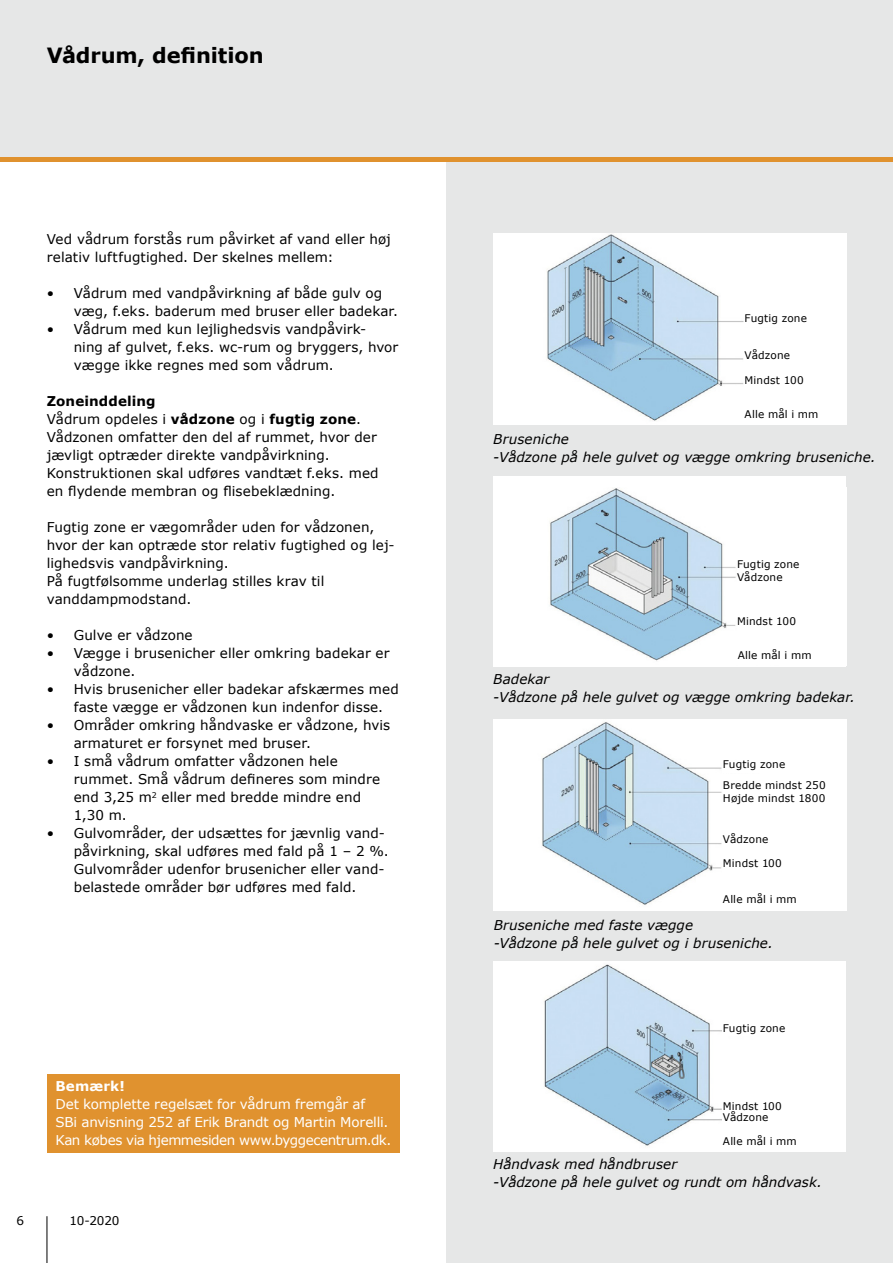
<style>
.page{position:relative;width:893px;height:1263px;background:#fff}
.page>*{position:absolute;margin:0;border:0;box-sizing:border-box;transform-origin:0 0}
.Overskrift{font:700 21px "Verdana";letter-spacing:-.005em;color:#000}
.Brødtekst{font:13.5px/18px "Verdana";letter-spacing:.005em;color:#000}
.Billedtekst{font:italic 13.5px/18px "Verdana";letter-spacing:.005em;color:#000}
.Tekstbox_-_hvid{font:13.5px "Verdana";letter-spacing:-.02em;color:#fff}
.Brødtekst-2{font:700 13.5px "Verdana";letter-spacing:.01em;color:#000}
.Tekstbox_-_hvid-2{font:700 13.5px "Verdana";letter-spacing:.015em;color:#fff}
.t1{font:12px "Verdana";letter-spacing:-.01em;color:#000}
.Billedtekst-2{font:10.5px "Verdana";letter-spacing:.015em;color:#000}
.s1{font-weight:700}
</style>
<div class="page">
<div style="left:0;top:0;width:893px;height:161px;background:#e6e7e7"></div>
<div style="left:446px;top:159px;width:447px;height:1104px;background:#e6e7e7"></div>
<hr style="left:47px;top:1216px;width:1px;height:47px;background:#000">
<div style="left:493px;top:476px;width:353px;height:190px;background:#fff"></div>
<img style="left:550px;top:488px;width:186px;height:173px">
<img style="left:493px;top:720px;width:353px;height:190px">
<img style="left:493px;top:961px;width:349px;height:190px">
<img style="left:493px;top:234px;width:353px;height:191px">
<div style="left:47px;top:1074px;width:352px;height:78px;background:#e0922f"></div>
<div style="left:745px;top:314px;width:92px;height:13px;background:#fff"></div>
<div style="left:723px;top:760px;width:92px;height:13px;background:#fff"></div>
<div style="left:723px;top:1023px;width:92px;height:13px;background:#fff"></div>
<div style="left:723px;top:781px;width:118px;height:32px;background:#fff"></div>
<div style="left:745px;top:351px;width:92px;height:20px;background:#fff"></div>
<div style="left:723px;top:835px;width:92px;height:20px;background:#fff"></div>
<div style="left:723px;top:859px;width:92px;height:20px;background:#fff"></div>
<div style="left:723px;top:1101px;width:92px;height:20px;background:#fff"></div>
<div style="left:745px;top:375px;width:92px;height:20px;background:#fff"></div>
<div style="left:721px;top:402px;width:116px;height:23px;background:#fff"></div>
<div style="left:714px;top:642px;width:116px;height:23px;background:#fff"></div>
<div style="left:714px;top:887px;width:116px;height:22px;background:#fff"></div>
<div style="left:714px;top:1128px;width:116px;height:22px;background:#fff"></div>
<div style="left:723px;top:1137px;width:92px;height:14px;background:#fff"></div>
<div style="left:723px;top:1113px;width:92px;height:20px;background:#fff"></div>
<div style="left:0;top:157px;width:893px;height:5px;background:#e0922f"></div>
<p class="Overskrift" style="left:47px;top:40px;width:219px">Vådrum, definition</p>
<p class="Brødtekst" style="left:47px;top:230px;width:346px">Ved vådrum forstås rum påvirket af vand eller høj relativ luftfugtighed. Der skelnes mellem:</p>
<p class="Brødtekst" style="left:74px;top:284px;width:326px;text-indent:-27px">• Vådrum med vandpåvirkning af både gulv og væg, f.eks. baderum med bruser eller badekar.</p>
<p class="Brødtekst" style="left:74px;top:320px;width:326px;text-indent:-27px">• Vådrum med kun lejlighedsvis vandpåvirk&shy;ning af gulvet, f.eks. wc-rum og bryggers, hvor vægge ikke regnes med som vådrum.</p>
<p class="Brødtekst-2" style="left:47px;top:392px;width:110px">Zoneinddeling</p>
<p class="Brødtekst" style="left:47px;top:410px;width:316px">Vådrum opdeles i <span class="s1">vådzone</span> og i <span class="s1">fugtig zone</span>.</p>
<p class="Brødtekst" style="left:47px;top:428px;width:332px">Vådzonen omfatter den del af rummet, hvor der jævligt optræder direkte vandpåvirkning.</p>
<p class="Brødtekst" style="left:47px;top:464px;width:333px">Konstruktionen skal udføres vandtæt f.eks. med en flydende membran og flisebeklædning.</p>
<p class="Brødtekst" style="left:47px;top:518px;width:349px">Fugtig zone er vægområder uden for vådzonen, hvor der kan optræde stor relativ fugtighed og lej&shy;lighedsvis vandpåvirkning.</p>
<p class="Brødtekst" style="left:47px;top:572px;width:279px">På fugtfølsomme underlag stilles krav til vanddampmodstand.</p>
<p class="Brødtekst" style="left:47px;top:626px;width:147px">• Gulve er vådzone</p>
<p class="Brødtekst" style="left:74px;top:644px;width:317px;text-indent:-27px">• Vægge i brusenicher eller omkring badekar er vådzone.</p>
<p class="Brødtekst" style="left:74px;top:680px;width:326px;text-indent:-27px">• Hvis brusenicher eller badekar afskærmes med faste vægge er vådzonen kun indenfor disse.</p>
<p class="Brødtekst" style="left:74px;top:716px;width:318px;text-indent:-27px">• Områder omkring håndvaske er vådzone, hvis armaturet er forsynet med bruser.</p>
<p class="Brødtekst" style="left:74px;top:752px;width:308px;text-indent:-27px">• I små vådrum omfatter vådzonen hele rummet. Små vådrum defineres som mindre end 3,25 m<sup>2</sup> eller med bredde mindre end<br>1,30 m.</p>
<p class="Brødtekst" style="left:74px;top:824px;width:316px;text-indent:-27px">• Gulvområder, der udsættes for jævnlig vand&shy;påvirkning, skal udføres med fald på 1 – 2 %.<br>Gulvområder udenfor brusenicher eller vand&shy;belastede områder bør udføres med fald.</p>
<p class="Tekstbox_-_hvid-2" style="left:55px;top:1077px;width:71px">Bemærk!</p>
<p class="Tekstbox_-_hvid" style="left:55px;top:1095px;width:311px">Det komplette regelsæt for vådrum fremgår af</p>
<p class="Tekstbox_-_hvid" style="left:55px;top:1113px;width:334px">SBi anvisning 252 af Erik Brandt og Martin Morelli.</p>
<p class="Tekstbox_-_hvid" style="left:55px;top:1131px;width:337px">Kan købes via hjemmesiden www.byggecentrum.dk.</p>
<p class="t1" style="left:16px;top:1213px;width:9px">6</p>
<p class="t1" style="left:69px;top:1213px;width:52px">10-2020</p>
<p class="Billedtekst-2" style="left:745px;top:311px;width:64px">Fugtig zone</p>
<p class="Billedtekst-2" style="left:745px;top:348px;width:47px">Vådzone</p>
<p class="Billedtekst-2" style="left:745px;top:372px;width:61px">Mindst 100</p>
<p class="Billedtekst-2" style="left:745px;top:407px;width:75px">Alle mål i mm</p>
<p class="Billedtekst" style="left:493px;top:430px;width:384px">Bruseniche<br>-Vådzone på hele gulvet og vægge omkring bruseniche.</p>
<p class="Billedtekst-2" style="left:737px;top:556px;width:64px">Fugtig zone</p>
<p class="Billedtekst-2" style="left:737px;top:570px;width:47px">Vådzone</p>
<p class="Billedtekst-2" style="left:737px;top:614px;width:60px">Mindst 100</p>
<p class="Billedtekst-2" style="left:738px;top:648px;width:75px">Alle mål i mm</p>
<p class="Billedtekst" style="left:493px;top:670px;width:363px">Badekar<br>-Vådzone på hele gulvet og vægge omkring badekar.</p>
<p class="Billedtekst-2" style="left:723px;top:757px;width:64px">Fugtig zone</p>
<p class="Billedtekst-2" style="left:723px;top:778px;width:104px">Bredde mindst 250</p>
<p class="Billedtekst-2" style="left:723px;top:791px;width:104px">Højde mindst 1800</p>
<p class="Billedtekst-2" style="left:723px;top:832px;width:47px">Vådzone</p>
<p class="Billedtekst-2" style="left:723px;top:856px;width:60px">Mindst 100</p>
<p class="Billedtekst-2" style="left:723px;top:892px;width:75px">Alle mål i mm</p>
<p class="Billedtekst" style="left:494px;top:916px;width:281px">Bruseniche med faste vægge<br>-Vådzone på hele gulvet og i bruseniche.</p>
<p class="Billedtekst-2" style="left:723px;top:1020px;width:64px">Fugtig zone</p>
<p class="Billedtekst-2" style="left:723px;top:1098px;width:60px">Mindst 100</p>
<p class="Billedtekst-2" style="left:723px;top:1110px;width:47px">Vådzone</p>
<p class="Billedtekst-2" style="left:723px;top:1134px;width:75px">Alle mål i mm</p>
<p class="Billedtekst" style="left:493px;top:1155px;width:330px">Håndvask med håndbruser<br>-Vådzone på hele gulvet og rundt om håndvask.</p>
</div>
